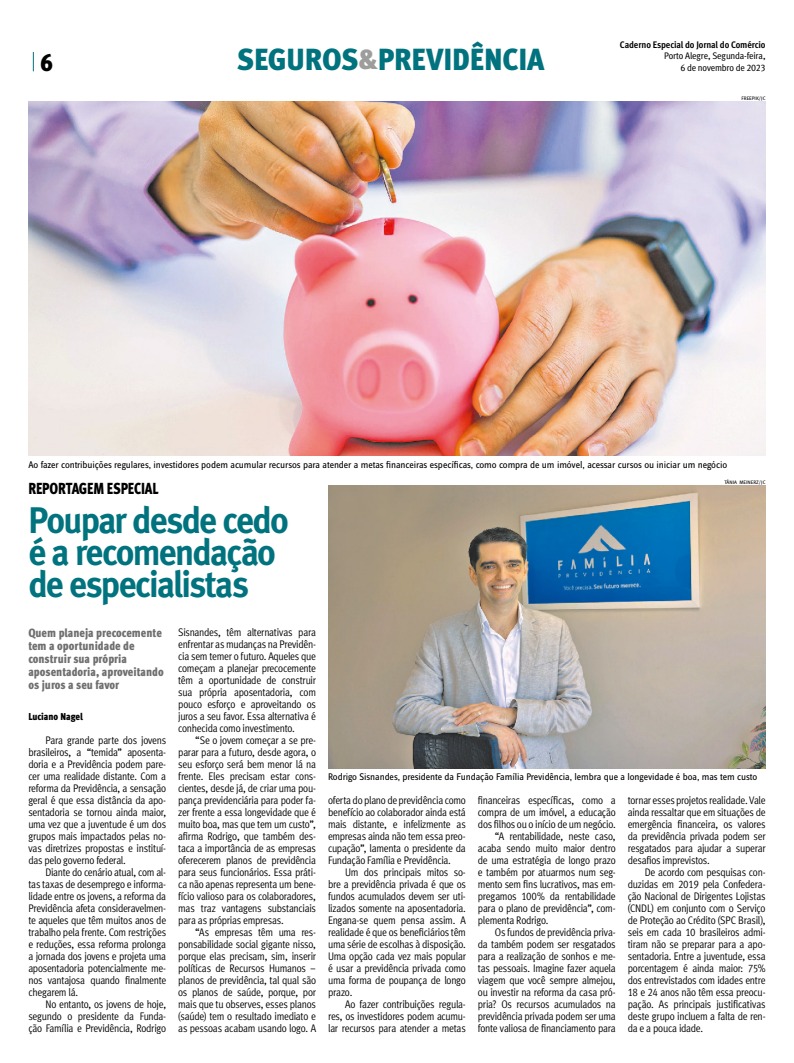
<style>
.page{position:relative;width:794px;height:1063px;background:#fff}
.page>*{position:absolute;margin:0;border:0;box-sizing:border-box;transform-origin:0 0}
.Abre{font:37px "Meta Bold LF";letter-spacing:-.05em;color:#00737e;scale:.95 1}
.t1{font:30.6px "Meta Cond Black LF";letter-spacing:-.01em;color:#00737e;scale:1.06 1}
.t2{font:25px "Meta Cond Black LF";color:#000}
.CARTOLA{font:900 16px "Meta Cond";letter-spacing:-.01em;color:#000;scale:.9 1}
.Linha_de_Apoio{font:12px/13px "Meta Cond Black LF";color:#706f6f}
.TEXTO{font:11px/12px "Meta Cond Normal LF";letter-spacing:-.025em;color:#000;text-align:justify}
.Legenda{font:10px "Zine Sans Dis";letter-spacing:-.01em;color:#000}
.Assinatura{font:10px "Meta Cond Black LF";letter-spacing:-.005em;color:#000}
.t3{font:9.5px "Meta Cond Book LF";letter-spacing:-.015em;color:#000;scale:1.05 1}
.t4{font:9.5px "Meta Cond Bold LF";letter-spacing:-.015em;color:#000;scale:1.05 1}
.Crédito{font:5px "Meta Book Caps";color:#000}
.s1{font-size:29.2px;color:#9d9d9c}
</style>
<div class="page">
<svg style="left:33px;top:52px;width:1px;height:19px"></svg>
<img style="left:328px;top:485px;width:437px;height:283px">
<img style="left:28px;top:101px;width:737px;height:355px">
<p class="t2" style="left:40px;top:47px;width:14px">6</p>
<h2 class="t1" style="left:237px;top:41px;width:292px">SEGUROS<span class="s1">&amp;</span>PREVIDÊNCIA</h2>
<p class="t4" style="left:620px;top:39px;width:140px">Caderno Especial do Jornal do Comércio</p>
<p class="t3" style="left:664px;top:51px;width:98px">Porto Alegre, Segunda-feira,</p>
<p class="t3" style="left:680px;top:62px;width:83px">6 de novembro de 2023</p>
<p class="Crédito" style="left:741px;top:95px;width:26px">FREEPIK/JC</p>
<p class="Legenda" style="left:28px;top:460px;width:700px">Ao fazer contribuições regulares, investidores podem acumular recursos para atender a metas financeiras específicas, como compra de um imóvel, acessar cursos ou iniciar um negócio</p>
<p class="CARTOLA" style="left:28px;top:479px;width:146px">REPORTAGEM ESPECIAL</p>
<p class="Abre" style="left:28px;top:498px;width:276px">Poupar desde cedo</p>
<p class="Abre" style="left:28px;top:530px;width:262px">é a recomendação</p>
<p class="Abre" style="left:28px;top:562px;width:234px">de especialistas</p>
<p class="Linha_de_Apoio" style="left:28px;top:626px;width:137px">Quem planeja precocemente tem a oportunidade de construir sua própria aposentadoria, aproveitando os juros a seu favor</p>
<p class="Assinatura" style="left:28px;top:710px;width:56px">Luciano Nagel</p>
<p class="TEXTO" style="left:28px;top:734px;width:139px;text-indent:17px">Para grande parte dos jovens brasileiros, a “temida” aposenta&shy;doria e a Previdência podem pare&shy;cer uma realidade distante. Com a reforma da Previdência, a sensação geral é que essa distância da apo&shy;sentadoria se tornou ainda maior, uma vez que a juventude é um dos grupos mais impactados pelas no&shy;vas diretrizes propostas e instituí&shy;das pelo governo federal.</p>
<p class="TEXTO" style="left:28px;top:866px;width:139px;text-indent:17px">Diante do cenário atual, com al&shy;tas taxas de desemprego e informa&shy;lidade entre os jovens, a reforma da Previdência afeta consideravelmen&shy;te aqueles que têm muitos anos de trabalho pela frente. Com restrições e reduções, essa reforma prolonga a jornada dos jovens e projeta uma aposentadoria potencialmente me&shy;nos vantajosa quando finalmente chegarem lá.</p>
<p class="TEXTO" style="left:28px;top:998px;width:139px;text-indent:17px">No entanto, os jovens de hoje, segundo o presidente da Funda&shy;ção Família e Previdência, Rodrigo</p>
<p class="TEXTO" style="left:178px;top:626px;width:139px">Sisnandes, têm alternativas para enfrentar as mudanças na Previdên&shy;cia sem temer o futuro. Aqueles que começam a planejar precocemente têm a oportunidade de construir sua própria aposentadoria, com pouco esforço e aproveitando os juros a seu favor. Essa alternativa é conhecida como investimento.</p>
<p class="TEXTO" style="left:178px;top:734px;width:139px;text-indent:17px">“Se o jovem começar a se pre&shy;parar para a futuro, desde agora, o seu esforço será bem menor lá na frente. Eles precisam estar cons&shy;cientes, desde já, de criar uma pou&shy;pança previdenciária para poder fa&shy;zer frente a essa longevidade que é muito boa, mas que tem um custo”, afirma Rodrigo, que também des&shy;taca a importância de as empresas oferecerem planos de previdência para seus funcionários. Essa práti&shy;ca não apenas representa um bene&shy;fício valioso para os colaboradores, mas traz vantagens substanciais para as próprias empresas.</p>
<p class="TEXTO" style="left:178px;top:926px;width:139px;text-indent:17px">“As empresas têm uma res&shy;ponsabilidade social gigante nisso, porque elas precisam, sim, inserir políticas de Recursos Humanos – planos de previdência, tal qual são os planos de saúde, porque, por mais que tu observes, esses planos (saúde) tem o resultado imediato e as pessoas acabam usando logo. A</p>
<p class="Crédito" style="left:724px;top:479px;width:43px">TÂNIA MEINERZ/JC</p>
<p class="Legenda" style="left:328px;top:772px;width:431px">Rodrigo Sisnandes, presidente da Fundação Família Previdência, lembra que a longevidade é boa, mas tem custo</p>
<p class="TEXTO" style="left:328px;top:794px;width:139px">oferta do plano de previdência como benefício ao colaborador ainda está mais distante, e infelizmente as empresas ainda não tem essa preo&shy;cupação”, lamenta o presidente da Fundação Família e Previdência.</p>
<p class="TEXTO" style="left:328px;top:866px;width:139px;text-indent:17px">Um dos principais mitos so&shy;bre a previdência privada é que os fundos acumulados devem ser uti&shy;lizados somente na aposentadoria.<br>Engana-se quem pensa assim. A realidade é que os beneficiários têm uma série de escolhas à disposição.<br>Uma opção cada vez mais popular é usar a previdência privada como uma forma de poupança de longo prazo.</p>
<p class="TEXTO" style="left:328px;top:998px;width:139px;text-indent:17px">Ao fazer contribuições regula&shy;res, os investidores podem acumu&shy;lar recursos para atender a metas</p>
<p class="TEXTO" style="left:478px;top:794px;width:139px">financeiras específicas, como a compra de um imóvel, a educação dos filhos ou o início de um negócio.</p>
<p class="TEXTO" style="left:478px;top:830px;width:139px;text-indent:17px">“A rentabilidade, neste caso, acaba sendo muito maior dentro de uma estratégia de longo prazo e também por atuarmos num seg&shy;mento sem fins lucrativos, mas em&shy;pregamos 100% da rentabilidade para o plano de previdência”, com&shy;plementa Rodrigo.</p>
<p class="TEXTO" style="left:478px;top:926px;width:139px;text-indent:17px">Os fundos de previdência priva&shy;da também podem ser resgatados para a realização de sonhos e me&shy;tas pessoais. Imagine fazer aquela viagem que você sempre almejou, ou investir na reforma da casa pró&shy;pria? Os recursos acumulados na previdência privada podem ser uma fonte valiosa de financiamento para</p>
<p class="TEXTO" style="left:628px;top:794px;width:139px">tornar esses projetos realidade. Vale ainda ressaltar que em situações de emergência financeira, os valores da previdência privada podem ser resgatados para ajudar a superar desafios imprevistos.</p>
<p class="TEXTO" style="left:628px;top:866px;width:139px;text-indent:17px">De acordo com pesquisas con&shy;duzidas em 2019 pela Confedera&shy;ção Nacional de Dirigentes Lojistas (CNDL) em conjunto com o Serviço de Proteção ao Crédito (SPC Brasil), seis em cada 10 brasileiros admi&shy;tiram não se preparar para a apo&shy;sentadoria. Entre a juventude, essa porcentagem é ainda maior: 75% dos entrevistados com idades entre 18 e 24 anos não têm essa preocu&shy;pação. As principais justificativas deste grupo incluem a falta de ren&shy;da e a pouca idade.</p>
</div>
